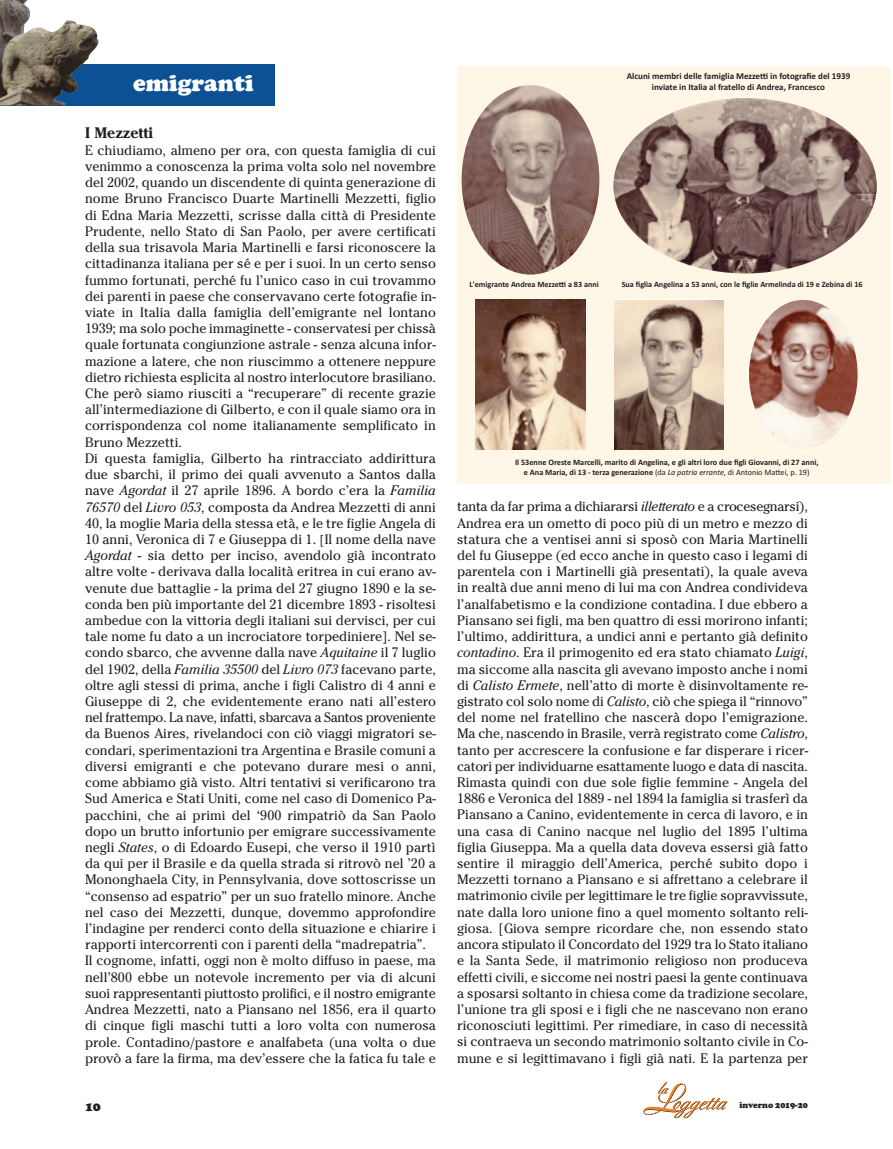
<style>
.page{position:relative;width:893px;height:1149px;background:#fff}
.page>*{position:absolute;margin:0;border:0;box-sizing:border-box;transform-origin:0 0}
.t1{font:900 24px "Cooper";color:#fff}
.t2{font:700 15px "Cheltenham S Si";color:#231f20}
.t3{font:13.5px/16.2px "Cheltenham S Si";color:#231f20;text-align:justify}
.t4{font:900 13.5px "Cooper";color:#231f20}
.t5{font:700 9px "Calibri";color:#231f20}
.t6{font:900 9px "Cooper";color:#231f20;scale:.95 1}
.t7{font:700 8.25px "Calibri";color:#231f20}
.t8{font:700 8.1px "Calibri";color:#231f20}
.s1{font-style:italic}
.s2{font-size:12.75px}
.s3{font-weight:400}
.s4{font-weight:400;font-style:italic}
</style>
<div class="page">
<svg style="left:643px;top:1081px;width:84px;height:36px"></svg>
<div style="left:458px;top:66px;width:433px;height:417px;background:#fef6e6"></div>
<img style="left:462px;top:85px;width:137px;height:189px;border-radius:50%">
<img style="left:749px;top:300px;width:109px;height:149px;border-radius:50%">
<img style="left:613px;top:98px;width:264px;height:175px;border-radius:50%">
<img style="left:476px;top:300px;width:109px;height:149px">
<img style="left:614px;top:300px;width:110px;height:149px">
<div style="left:0;top:64px;width:275px;height:42px;background:#0b5193"></div>
<img style="left:0;top:0;width:99px;height:105px">
<p class="t5" style="left:627px;top:73px;width:225px">Alcuni membri delle famiglia Mezzetti in fotografie del 1939</p>
<p class="t1" style="left:133px;top:74px;width:122px">emigranti</p>
<p class="t5" style="left:652px;top:83px;width:175px">inviate in Italia al fratello di Andrea, Francesco</p>
<p class="t2" style="left:85px;top:127px;width:70px">I Mezzetti</p>
<p class="t3" style="left:85px;top:143px;width:352px">E chiudiamo, almeno per ora, con questa famiglia di cui venimmo a conoscenza la prima volta solo nel novembre del 2002, quando un discendente di quinta generazione di nome Bruno Francisco Duarte Martinelli Mezzetti, figlio di Edna Maria Mezzetti, scrisse dalla città di Presidente Prudente, nello Stato di San Paolo, per avere certificati della sua trisavola Maria Martinelli e farsi riconoscere la cittadinanza italiana per sé e per i suoi. In un certo senso fummo fortunati, perché fu l’unico caso in cui trovammo dei parenti in paese che conservavano certe fotografie in&shy;viate in Italia dalla famiglia dell’emigrante nel lontano 1939; ma solo poche immaginette - conservatesi per chissà quale fortunata congiunzione astrale - senza alcuna infor&shy;mazione a latere, che non riuscimmo a ottenere neppure dietro richiesta esplicita al nostro interlocutore brasiliano.<br>Che però siamo riusciti a “recuperare” di recente grazie all’intermediazione di Gilberto, e con il quale siamo ora in corrispondenza col nome italianamente semplificato in Bruno Mezzetti.</p>
<p class="t3" style="left:85px;top:451px;width:352px">Di questa famiglia, Gilberto ha rintracciato addirittura due sbarchi, il primo dei quali avvenuto a Santos dalla nave <span class="s1">Agordat</span> il 27 aprile 1896. A bordo c’era la <span class="s1">Familia 76570</span> del <span class="s1">Livro 053</span>, composta da Andrea Mezzetti di anni 40, la moglie Maria della stessa età, e le tre figlie Angela di 10 anni, Veronica di 7 e Giuseppa di 1. <span class="s2">[</span>Il nome della nave <span class="s1">Agordat</span> - sia detto per inciso, avendolo già incontrato altre volte - derivava dalla località eritrea in cui erano av&shy;venute due battaglie - la prima del 27 giugno 1890 e la se&shy;conda ben più importante del 21 dicembre 1893 - risoltesi ambedue con la vittoria degli italiani sui dervisci, per cui tale nome fu dato a un incrociatore torpediniere]. Nel se&shy;condo sbarco, che avvenne dalla nave <span class="s1">Aquitaine</span> il 7 luglio del 1902, della <span class="s1">Familia 35500</span> del <span class="s1">Livro 073</span> facevano parte, oltre agli stessi di prima, anche i figli Calistro di 4 anni e Giuseppe di 2, che evidentemente erano nati all’estero nel frattempo. La nave, infatti, sbarcava a Santos proveniente da Buenos Aires, rivelandoci con ciò viaggi migratori se&shy;condari, sperimentazioni tra Argentina e Brasile comuni a diversi emigranti e che potevano durare mesi o anni, come abbiamo già visto. Altri tentativi si verificarono tra Sud America e Stati Uniti, come nel caso di Domenico Pa&shy;pacchini, che ai primi del ‘900 rimpatriò da San Paolo dopo un brutto infortunio per emigrare successivamente negli <span class="s1">States</span>, o di Edoardo Eusepi, che verso il 1910 partì da qui per il Brasile e da quella strada si ritrovò nel ’20 a Mononghaela City, in Pennsylvania, dove sottoscrisse un “consenso ad espatrio” per un suo fratello minore. Anche nel caso dei Mezzetti, dunque, dovemmo approfondire l’indagine per renderci conto della situazione e chiarire i rapporti intercorrenti con i parenti della “madrepatria”.</p>
<p class="t3" style="left:85px;top:953px;width:352px">Il cognome, infatti, oggi non è molto diffuso in paese, ma nell’800 ebbe un notevole incremento per via di alcuni suoi rappresentanti piuttosto prolifici, e il nostro emigrante Andrea Mezzetti, nato a Piansano nel 1856, era il quarto di cinque figli maschi tutti a loro volta con numerosa prole. Contadino/pastore e analfabeta (una volta o due provò a fare la firma, ma dev’essere che la fatica fu tale e</p>
<p class="t4" style="left:85px;top:1101px;width:17px">10</p>
<p class="t8" style="left:469px;top:281px;width:131px">L'emigrante Andrea Mezzetti a 83 anni</p>
<p class="t8" style="left:622px;top:281px;width:242px">Sua figlia Angelina a 53 anni, con le figlie Armelinda di 19 e Zebina di 16</p>
<p class="t7" style="left:515px;top:459px;width:305px">Il 53enne Oreste Marcelli, marito di Angelina, e gli altri loro due figli Giovanni, di 27 anni,</p>
<p class="t7" style="left:524px;top:469px;width:287px">e Ana Maria, di 13 - terza generazione <span class="s3">(da</span> <span class="s4">La patria errante</span><span class="s3">, di Antonio Mattei, p. 19)</span></p>
<p class="t3" style="left:457px;top:499px;width:353px">tanta da far prima a dichiararsi <span class="s1">illetterato</span> e a crocesegnarsi), Andrea era un ometto di poco più di un metro e mezzo di statura che a ventisei anni si sposò con Maria Martinelli del fu Giuseppe (ed ecco anche in questo caso i legami di parentela con i Martinelli già presentati), la quale aveva in realtà due anni meno di lui ma con Andrea condivideva l’analfabetismo e la condizione contadina. I due ebbero a Piansano sei figli, ma ben quattro di essi morirono infanti; l’ultimo, addirittura, a undici anni e pertanto già definito <span class="s1">contadino</span>. Era il primogenito ed era stato chiamato <span class="s1">Luigi</span>, ma siccome alla nascita gli avevano imposto anche i nomi di <span class="s1">Calisto Ermete</span>, nell’atto di morte è disinvoltamente re&shy;gistrato col solo nome di <span class="s1">Calisto</span>, ciò che spiega il “rinnovo” del nome nel fratellino che nascerà dopo l’emigrazione.<br>Ma che, nascendo in Brasile, verrà registrato come <span class="s1">Calistro</span>, tanto per accrescere la confusione e far disperare i ricer&shy;catori per individuarne esattamente luogo e data di nascita.<br>Rimasta quindi con due sole figlie femmine - Angela del 1886 e Veronica del 1889 - nel 1894 la famiglia si trasferì da Piansano a Canino, evidentemente in cerca di lavoro, e in una casa di Canino nacque nel luglio del 1895 l’ultima figlia Giuseppa. Ma a quella data doveva essersi già fatto sentire il miraggio dell’America, perché subito dopo i Mezzetti tornano a Piansano e si affrettano a celebrare il matrimonio civile per legittimare le tre figlie sopravvissute, nate dalla loro unione fino a quel momento soltanto reli&shy;giosa. [Giova sempre ricordare che, non essendo stato ancora stipulato il Concordato del 1929 tra lo Stato italiano e la Santa Sede, il matrimonio religioso non produceva effetti civili, e siccome nei nostri paesi la gente continuava a sposarsi soltanto in chiesa come da tradizione secolare, l’unione tra gli sposi e i figli che ne nascevano non erano riconosciuti legittimi. Per rimediare, in caso di necessità si contraeva un secondo matrimonio soltanto civile in Co&shy;mune e si legittimavano i figli già nati. E la partenza per</p>
<p class="t6" style="left:739px;top:1101px;width:74px">inverno 2019-20</p>
</div>
